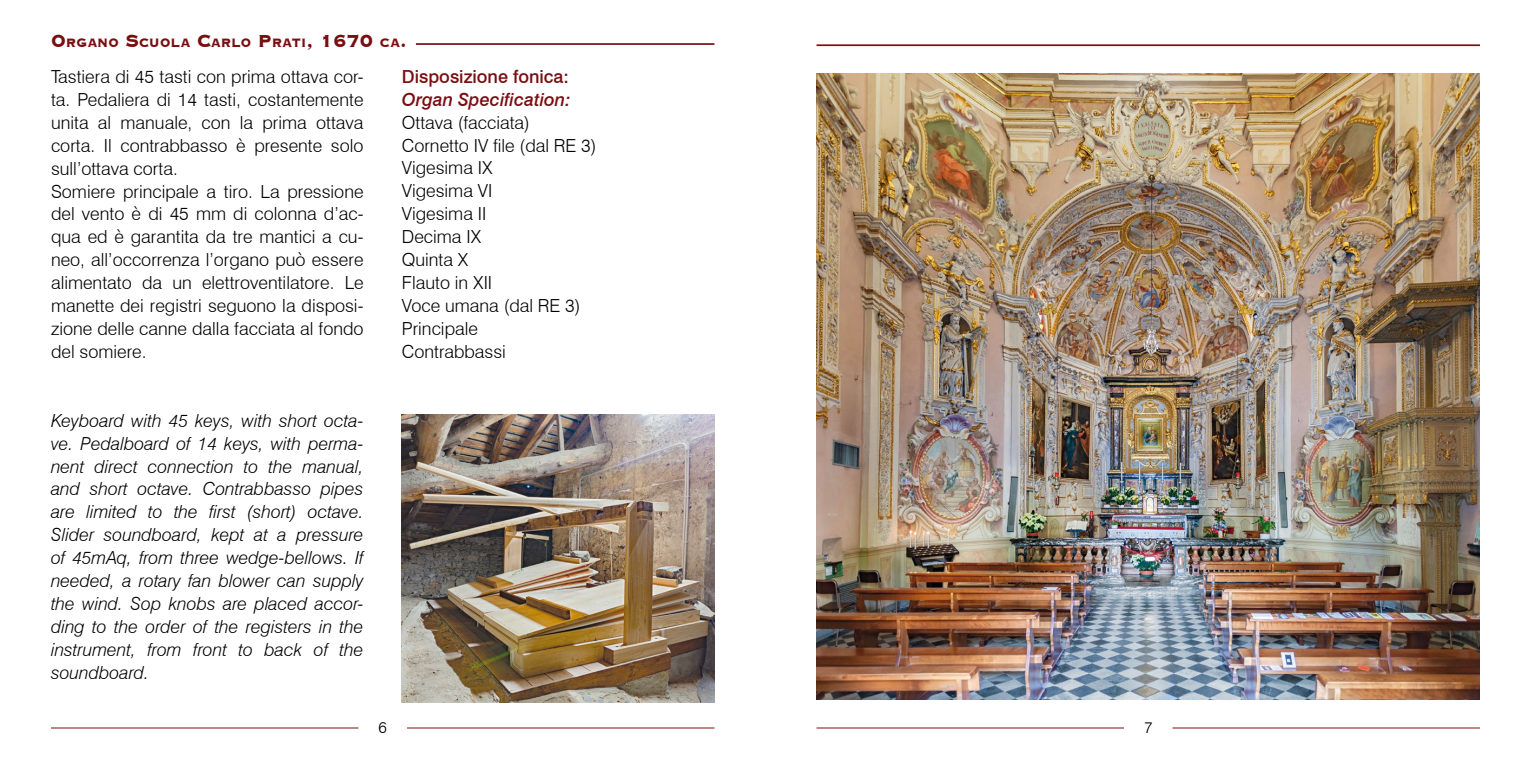
<style>
.page{position:relative;width:1531px;height:766px;background:#fff}
.page>*{position:absolute;margin:0;border:0;box-sizing:border-box;transform-origin:0 0}
.t1{font:300 18px/22.9px "Swiss 721 BT";color:#000}
.t2{font:italic 300 18px/22.9px "Swiss 721 BT";color:#000;text-align:justify}
.t3{font:500 18px "Swiss 721 BT";color:#790e11}
.t4{font:italic 500 18px "Swiss 721 BT";color:#790e11}
.t5{font:800 15.75px "Copperplate Gothic BT";color:#790e11;scale:.93 1}
.t6{font:300 15.75px "Swiss 721 BT";color:#000}
.s1{font-size:22.5px}
</style>
<div class="page">
<hr style="left:51px;top:727px;width:307px;height:1px;background:#790e11">
<hr style="left:816px;top:727px;width:308px;height:1px;background:#790e11">
<hr style="left:407px;top:727px;width:307px;height:1px;background:#790e11">
<hr style="left:1172px;top:727px;width:308px;height:1px;background:#790e11">
<hr style="left:416px;top:43px;width:298px;height:2px;background:#790e11">
<img style="left:402px;top:415px;width:312px;height:287px">
<img style="left:816px;top:73px;width:664px;height:626px">
<hr style="left:816px;top:44px;width:664px;height:2px;background:#790e11">
<p class="t5" style="left:51px;top:34px;width:384px"><span class="s1">O</span>rgano <span class="s1">S</span>cuola <span class="s1">C</span>arlo <span class="s1">P</span>rati<span class="s1">, 1670</span> ca<span class="s1">.</span></p>
<p class="t1" style="left:51px;top:65px;width:314px">Tastiera di 45 tasti con prima ottava cor&shy;ta. Pedaliera di 14 tasti, costantemente unita al manuale, con la prima ottava corta. Il contrabbasso è presente solo sull’ottava corta.<br>Somiere principale a tiro. La pressione del vento è di 45 mm di colonna d’ac&shy;qua ed è garantita da tre mantici a cu&shy;neo, all’occorrenza l’organo può essere alimentato da un elettroventilatore. Le manette dei registri seguono la disposi&shy;zione delle canne dalla facciata al fondo del somiere.</p>
<p class="t3" style="left:402px;top:65px;width:169px">Disposizione fonica:</p>
<p class="t4" style="left:402px;top:88px;width:170px">Organ Specification:</p>
<p class="t1" style="left:402px;top:110px;width:196px">Ottava (facciata)<br>Cornetto IV file (dal RE 3)<br>Vigesima IX<br>Vigesima VI<br>Vigesima II<br>Decima IX<br>Quinta X<br>Flauto in XII<br>Voce umana (dal RE 3)<br>Principale<br>Contrabbassi</p>
<p class="t2" style="left:51px;top:408px;width:314px">Keyboard with 45 keys, with short octa&shy;ve. Pedalboard of 14 keys, with perma&shy;nent direct connection to the manual, and short octave. Contrabbasso pipes are limited to the first (short) octave.<br>Slider soundboard, kept at a pressure of 45mAq, from three wedge-bellows. If needed, a rotary fan blower can supply the wind. Sop knobs are placed accor&shy;ding to the order of the registers in the instrument, from front to back of the soundboard.</p>
<p class="t6" style="left:378px;top:718px;width:10px">6</p>
<p class="t6" style="left:1144px;top:718px;width:10px">7</p>
</div>
